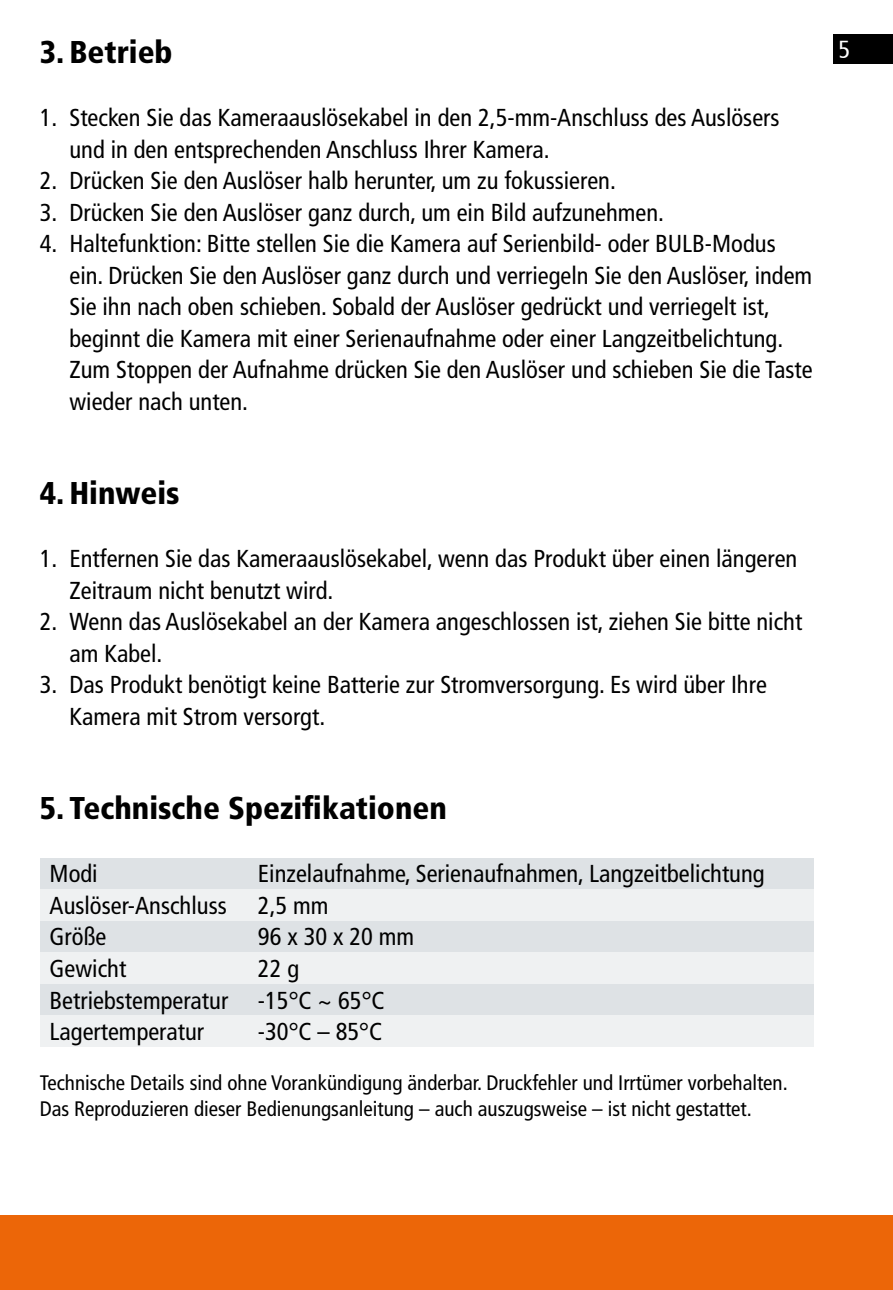
<style>
.page{position:relative;width:893px;height:1290px;background:#fff}
.page>*{position:absolute;margin:0;border:0;box-sizing:border-box;transform-origin:0 0}
.t1{font:900 condensed 31.5px "Frutiger LT";color:#000}
.t2{font:condensed 24.5px/31.5px "Frutiger LT";color:#000}
.t3{font:condensed 24.5px "Frutiger";color:#fff}
.t4{font:condensed 21px/25.2px "Frutiger LT";color:#000}
</style>
<div class="page">
<div style="left:833px;top:34px;width:60px;height:30px;background:#000"></div>
<div style="left:0;top:1215px;width:893px;height:75px;background:#ec6608"></div>
<div style="left:40px;top:858px;width:774px;height:31px;background:#dee2e5"></div>
<div style="left:40px;top:921px;width:774px;height:31px;background:#dee2e5"></div>
<div style="left:40px;top:984px;width:774px;height:31px;background:#dee2e5"></div>
<div style="left:40px;top:889px;width:774px;height:32px;background:#eff1f2"></div>
<div style="left:40px;top:952px;width:774px;height:32px;background:#eff1f2"></div>
<div style="left:40px;top:1015px;width:774px;height:32px;background:#eff1f2"></div>
<p class="t1" style="left:40px;top:33px;width:135px">3. Betrieb</p>
<p class="t3" style="left:838px;top:39px;width:13px">5</p>
<p class="t2" style="left:69px;top:102px;width:712px;text-indent:-30px">1. Stecken Sie das Kameraauslösekabel in den 2,5-mm-Anschluss des Auslösers und in den entsprechenden Anschluss Ihrer Kamera.</p>
<p class="t2" style="left:40px;top:165px;width:578px">2. Drücken Sie den Auslöser halb herunter, um zu fokussieren.</p>
<p class="t2" style="left:40px;top:197px;width:626px">3. Drücken Sie den Auslöser ganz durch, um ein Bild aufzunehmen.</p>
<p class="t2" style="left:69px;top:228px;width:745px;text-indent:-30px">4. Haltefunktion: Bitte stellen Sie die Kamera auf Serienbild- oder BULB-Modus ein. Drücken Sie den Auslöser ganz durch und verriegeln Sie den Auslöser, indem Sie ihn nach oben schieben. Sobald der Auslöser gedrückt und verriegelt ist, beginnt die Kamera mit einer Serienaufnahme oder einer Langzeitbelichtung.<br>Zum Stoppen der Aufnahme drücken Sie den Auslöser und schieben Sie die Taste wieder nach unten.</p>
<p class="t1" style="left:40px;top:474px;width:142px">4. Hinweis</p>
<p class="t2" style="left:69px;top:543px;width:729px;text-indent:-30px">1. Entfernen Sie das Kameraauslösekabel, wenn das Produkt über einen längeren<br>Zeitraum nicht benutzt wird.</p>
<p class="t2" style="left:69px;top:606px;width:734px;text-indent:-30px">2. Wenn das Auslösekabel an der Kamera angeschlossen ist, ziehen Sie bitte nicht am Kabel.</p>
<p class="t2" style="left:69px;top:669px;width:699px;text-indent:-30px">3. Das Produkt benötigt keine Batterie zur Stromversorgung. Es wird über Ihre<br>Kamera mit Strom versorgt.</p>
<p class="t1" style="left:40px;top:789px;width:409px">5. Technische Spezifikationen</p>
<p class="t2" style="left:50px;top:858px;width:50px">Modi</p>
<p class="t2" style="left:258px;top:858px;width:508px">Einzelaufnahme, Serienaufnahmen, Langzeitbelichtung</p>
<p class="t2" style="left:50px;top:890px;width:179px">Auslöser-Anschluss</p>
<p class="t2" style="left:258px;top:890px;width:72px">2,5 mm</p>
<p class="t2" style="left:50px;top:921px;width:58px">Größe</p>
<p class="t2" style="left:258px;top:921px;width:158px">96 x 30 x 20 mm</p>
<p class="t2" style="left:50px;top:953px;width:78px">Gewicht</p>
<p class="t2" style="left:50px;top:953px;width:337px;text-indent:208px">22 g<br>Betriebstemperatur -15°C ~ 65°C<br>Lagertemperatur</p>
<p class="t2" style="left:258px;top:1016px;width:126px">-30°C – 85°C</p>
<p class="t4" style="left:40px;top:1070px;width:750px">Technische Details sind ohne Vorankündigung änderbar. Druckfehler und Irrtümer vorbehalten.<br>Das Reproduzieren dieser Bedienungsanleitung – auch auszugsweise – ist nicht gestattet.</p>
</div>
